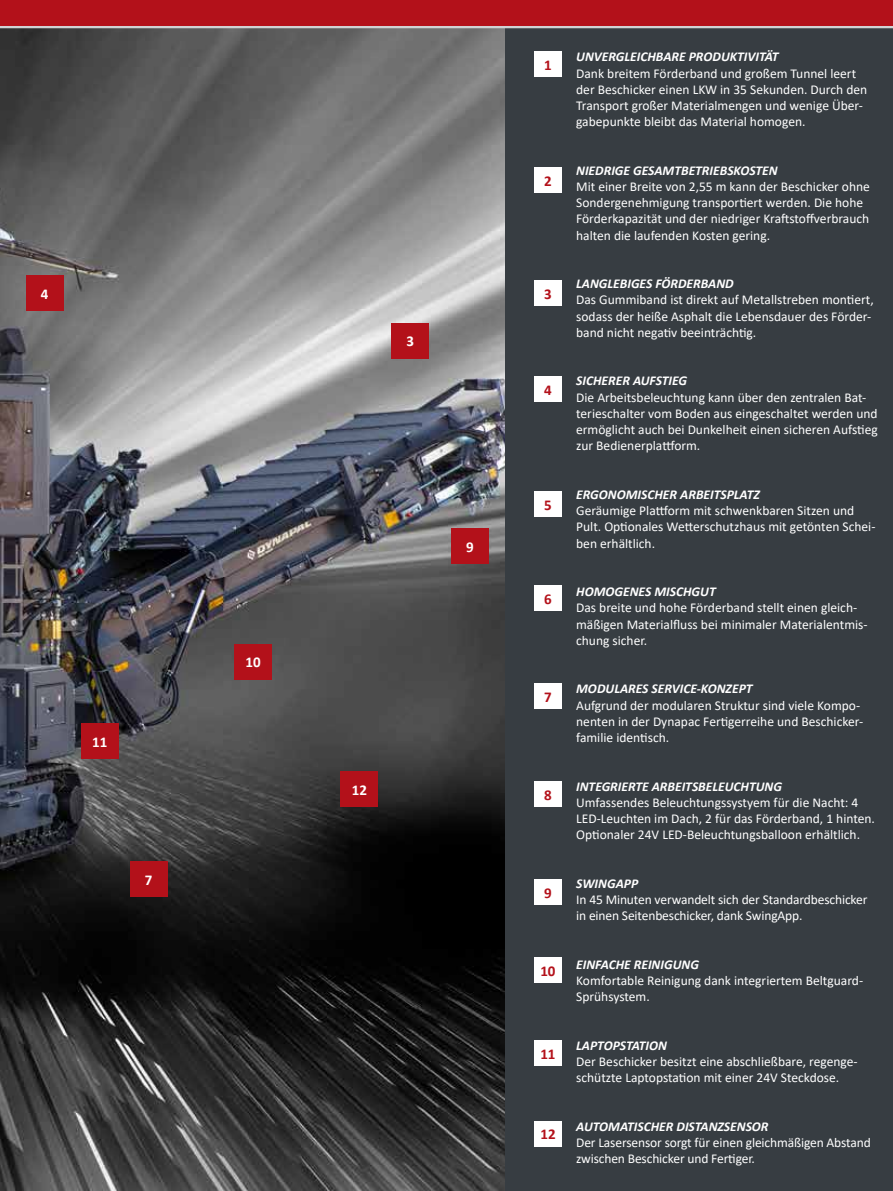
<style>
.page{position:relative;width:893px;height:1191px;background:#fff}
.page>*{position:absolute;margin:0;border:0;box-sizing:border-box;transform-origin:0 0}
.t1{font:700 15px "Calibri";color:#b3111a}
.t2{font:700 15px "Calibri";color:#fff}
.t3{font:13.5px/16.2px "Calibri";color:#fff}
.t4{font:italic 700 13.5px "Calibri";color:#fff}
</style>
<div class="page">
<img style="left:0;top:28px;width:506px;height:1163px">
<div style="left:26px;top:275px;width:38px;height:35px;background:#b3111a"></div>
<div style="left:391px;top:323px;width:38px;height:35px;background:#b3111a"></div>
<div style="left:451px;top:528px;width:38px;height:35px;background:#b3111a"></div>
<div style="left:234px;top:644px;width:38px;height:35px;background:#b3111a"></div>
<div style="left:81px;top:723px;width:38px;height:35px;background:#b3111a"></div>
<div style="left:340px;top:771px;width:38px;height:35px;background:#b3111a"></div>
<div style="left:130px;top:861px;width:38px;height:35px;background:#b3111a"></div>
<div style="left:506px;top:0;width:387px;height:1191px;background:#373d42"></div>
<div style="left:534px;top:51px;width:28px;height:26px;background:#fff"></div>
<hr style="left:0;top:25px;width:893px;height:3px;background:#d1d3d4">
<div style="left:0;top:0;width:893px;height:26px;background:#b3111a"></div>
<div style="left:534px;top:167px;width:28px;height:26px;background:#fff"></div>
<div style="left:534px;top:280px;width:28px;height:26px;background:#fff"></div>
<div style="left:534px;top:377px;width:28px;height:25px;background:#fff"></div>
<div style="left:534px;top:491px;width:28px;height:26px;background:#fff"></div>
<div style="left:534px;top:585px;width:28px;height:26px;background:#fff"></div>
<div style="left:534px;top:683px;width:28px;height:26px;background:#fff"></div>
<div style="left:534px;top:781px;width:28px;height:25px;background:#fff"></div>
<div style="left:534px;top:879px;width:28px;height:25px;background:#fff"></div>
<div style="left:534px;top:957px;width:28px;height:26px;background:#fff"></div>
<div style="left:534px;top:1040px;width:28px;height:26px;background:#fff"></div>
<div style="left:534px;top:1120px;width:28px;height:26px;background:#fff"></div>
<p class="t2" style="left:41px;top:283px;width:9px">4</p>
<p class="t2" style="left:92px;top:731px;width:17px">11</p>
<p class="t2" style="left:145px;top:869px;width:9px">7</p>
<p class="t2" style="left:246px;top:651px;width:17px">10</p>
<p class="t2" style="left:406px;top:331px;width:9px">3</p>
<p class="t2" style="left:466px;top:536px;width:9px">9</p>
<p class="t2" style="left:352px;top:779px;width:17px">12</p>
<p class="t1" style="left:544px;top:54px;width:9px">1</p>
<p class="t1" style="left:544px;top:170px;width:9px">2</p>
<p class="t1" style="left:544px;top:283px;width:9px">3</p>
<p class="t1" style="left:544px;top:379px;width:9px">4</p>
<p class="t1" style="left:544px;top:494px;width:9px">5</p>
<p class="t1" style="left:544px;top:588px;width:9px">6</p>
<p class="t1" style="left:544px;top:686px;width:9px">7</p>
<p class="t1" style="left:544px;top:784px;width:9px">8</p>
<p class="t1" style="left:544px;top:882px;width:9px">9</p>
<p class="t1" style="left:540px;top:960px;width:17px">10</p>
<p class="t1" style="left:540px;top:1043px;width:17px">11</p>
<p class="t1" style="left:540px;top:1123px;width:17px">12</p>
<p class="t4" style="left:576px;top:47px;width:204px">UNVERGLEICHBARE PRODUKTIVITÄT</p>
<p class="t3" style="left:576px;top:65px;width:293px">Dank breitem Förderband und großem Tunnel leert der Beschicker einen LKW in 35 Sekunden. Durch den Transport großer Materialmengen und wenige Über&shy;gabepunkte bleibt das Material homogen.</p>
<p class="t4" style="left:576px;top:161px;width:203px">NIEDRIGE GESAMTBETRIEBSKOSTEN</p>
<p class="t3" style="left:576px;top:178px;width:295px">Mit einer Breite von 2,55 m kann der Beschicker ohne Sondergenehmigung transportiert werden. Die hohe Förderkapazität und der niedriger Kraftstoffverbrauch halten die laufenden Kosten gering.</p>
<p class="t4" style="left:576px;top:274px;width:159px">LANGLEBIGES FÖRDERBAND</p>
<p class="t3" style="left:576px;top:291px;width:299px">Das Gummiband ist direkt auf Metallstreben montiert, sodass der heiße Asphalt die Lebensdauer des Förder&shy;band nicht negativ beeinträchtig.</p>
<p class="t4" style="left:576px;top:371px;width:112px">SICHERER AUFSTIEG</p>
<p class="t3" style="left:576px;top:389px;width:303px">Die Arbeitsbeleuchtung kann über den zentralen Bat&shy;terieschalter vom Boden aus eingeschaltet werden und ermöglicht auch bei Dunkelheit einen sicheren Aufstieg zur Bedienerplattform.</p>
<p class="t4" style="left:576px;top:485px;width:185px">ERGONOMISCHER ARBEITSPLATZ</p>
<p class="t3" style="left:576px;top:502px;width:301px">Geräumige Plattform mit schwenkbaren Sitzen und<br>Pult. Optionales Wetterschutzhaus mit getönten Schei&shy;ben erhältlich.</p>
<p class="t4" style="left:576px;top:582px;width:141px">HOMOGENES MISCHGUT</p>
<p class="t3" style="left:576px;top:599px;width:293px">Das breite und hohe Förderband stellt einen gleich&shy;mäßigen Materialfluss bei minimaler Materialentmis&shy;chung sicher.</p>
<p class="t4" style="left:576px;top:679px;width:178px">MODULARES SERVICE-KONZEPT</p>
<p class="t3" style="left:576px;top:696px;width:289px">Aufgrund der modularen Struktur sind viele Kompo&shy;nenten in der Dynapac Fertigerreihe und Beschicker&shy;familie identisch.</p>
<p class="t4" style="left:576px;top:776px;width:207px">INTEGRIERTE ARBEITSBELEUCHTUNG</p>
<p class="t3" style="left:576px;top:794px;width:300px">Umfassendes Beleuchtungssystyem für die Nacht: 4<br>LED-Leuchten im Dach, 2 für das Förderband, 1 hinten.<br>Optionaler 24V LED-Beleuchtungsballoon erhältlich.</p>
<p class="t4" style="left:576px;top:874px;width:64px">SWINGAPP</p>
<p class="t3" style="left:576px;top:891px;width:293px">In 45 Minuten verwandelt sich der Standardbeschicker in einen Seitenbeschicker, dank SwingApp.</p>
<p class="t4" style="left:576px;top:955px;width:124px">EINFACHE REINIGUNG</p>
<p class="t3" style="left:576px;top:972px;width:288px">Komfortable Reinigung dank integriertem Beltguard-<br>Sprühsystem.</p>
<p class="t4" style="left:576px;top:1036px;width:92px">LAPTOPSTATION</p>
<p class="t3" style="left:576px;top:1053px;width:283px">Der Beschicker besitzt eine abschließbare, regenge&shy;schützte Laptopstation mit einer 24V Steckdose.</p>
<p class="t4" style="left:576px;top:1117px;width:194px">AUTOMATISCHER DISTANZSENSOR</p>
<p class="t3" style="left:576px;top:1134px;width:296px">Der Lasersensor sorgt für einen gleichmäßigen Abstand zwischen Beschicker und Fertiger.</p>
</div>
